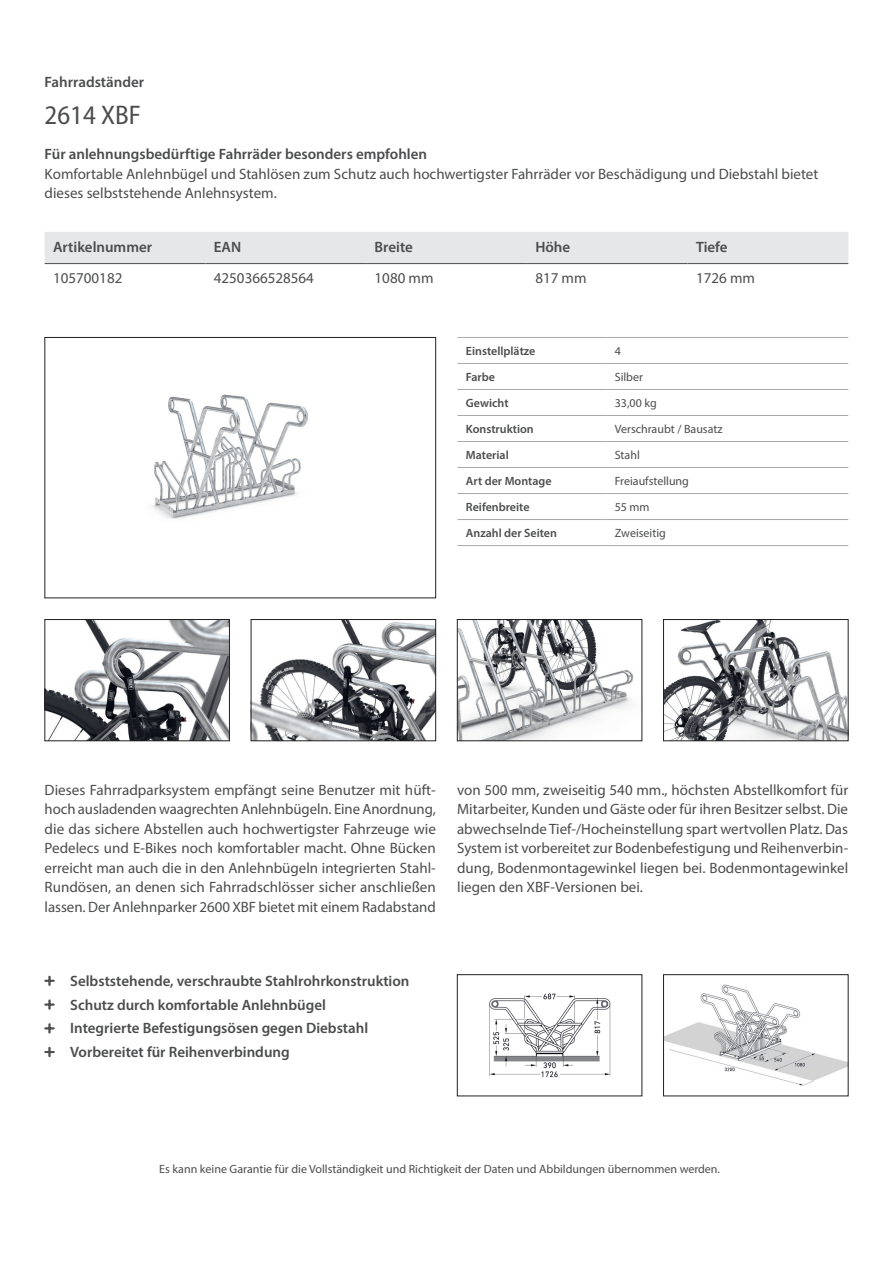
<style>
.page{position:relative;width:893px;height:1263px;background:#fff}
.page>*{position:absolute;margin:0;border:0;box-sizing:border-box;transform-origin:0 0}
.t1{font:semi-condensed 27px "Myriad Pro";color:#4b4c4d}
.t2{font:15px/19.5px "Myriad Pro";color:#4b4c4d;text-align:justify}
.t3{font:600 15px/23.7px "Myriad Pro";color:#4b4c4d}
.t4{font:12px "Myriad Pro";color:#4b4c4d}
.t5{font:600 12px "Myriad Pro";color:#4b4c4d}
</style>
<div class="page">
<img style="left:152px;top:394px;width:156px;height:125px">
<div style="left:45px;top:337px;width:391px;height:261px;border:1px solid #231f20"></div>
<img style="left:47px;top:621px;width:181px;height:118px">
<div style="left:45px;top:619px;width:185px;height:122px;border:1px solid #231f20"></div>
<img style="left:253px;top:621px;width:181px;height:118px">
<div style="left:251px;top:619px;width:185px;height:122px;border:1px solid #231f20"></div>
<img style="left:665px;top:621px;width:181px;height:118px">
<div style="left:663px;top:619px;width:185px;height:122px;border:1px solid #231f20"></div>
<img style="left:459px;top:621px;width:175px;height:118px">
<div style="left:457px;top:619px;width:185px;height:122px;border:1px solid #231f20"></div>
<div style="left:45px;top:232px;width:803px;height:31px;background:#e6e7e9"></div>
<hr style="left:45px;top:263px;width:160px;height:1px;background:#4b4c4d">
<hr style="left:205px;top:263px;width:161px;height:1px;background:#4b4c4d">
<hr style="left:366px;top:263px;width:161px;height:1px;background:#4b4c4d">
<hr style="left:527px;top:263px;width:161px;height:1px;background:#4b4c4d">
<hr style="left:688px;top:263px;width:160px;height:1px;background:#4b4c4d">
<img style="left:665px;top:984px;width:181px;height:102px">
<div style="left:663px;top:974px;width:185px;height:122px;border:1px solid #231f20"></div>
<img style="left:489px;top:993px;width:122px;height:85px">
<div style="left:457px;top:974px;width:185px;height:122px;border:1px solid #231f20"></div>
<hr style="left:457px;top:337px;width:149px;height:1px;background:#a8a9ad">
<hr style="left:606px;top:337px;width:242px;height:1px;background:#a8a9ad">
<hr style="left:457px;top:363px;width:149px;height:1px;background:#a8a9ad">
<hr style="left:606px;top:363px;width:242px;height:1px;background:#a8a9ad">
<hr style="left:457px;top:389px;width:149px;height:1px;background:#a8a9ad">
<hr style="left:606px;top:389px;width:242px;height:1px;background:#a8a9ad">
<hr style="left:457px;top:415px;width:149px;height:1px;background:#a8a9ad">
<hr style="left:606px;top:415px;width:242px;height:1px;background:#a8a9ad">
<hr style="left:457px;top:441px;width:149px;height:1px;background:#a8a9ad">
<hr style="left:606px;top:441px;width:242px;height:1px;background:#a8a9ad">
<hr style="left:457px;top:467px;width:149px;height:1px;background:#a8a9ad">
<hr style="left:606px;top:467px;width:242px;height:1px;background:#a8a9ad">
<hr style="left:457px;top:493px;width:149px;height:1px;background:#a8a9ad">
<hr style="left:606px;top:493px;width:242px;height:1px;background:#a8a9ad">
<hr style="left:457px;top:519px;width:149px;height:1px;background:#a8a9ad">
<hr style="left:606px;top:519px;width:242px;height:1px;background:#a8a9ad">
<hr style="left:457px;top:545px;width:149px;height:1px;background:#a8a9ad">
<hr style="left:606px;top:545px;width:242px;height:1px;background:#a8a9ad">
<p class="t3" style="left:45px;top:70px;width:101px">Fahrradständer</p>
<h1 class="t1" style="left:45px;top:99px;width:98px">2614 XBF</h1>
<p class="t3" style="left:45px;top:142px;width:384px">Für anlehnungsbedürftige Fahrräder besonders empfohlen</p>
<p class="t2" style="left:45px;top:164px;width:775px">Komfortable Anlehnbügel und Stahlösen zum Schutz auch hochwertigster Fahrräder vor Beschädigung und Diebstahl bietet dieses selbststehende Anlehnsystem.</p>
<p class="t3" style="left:53px;top:234px;width:101px">Artikelnummer</p>
<p class="t3" style="left:214px;top:234px;width:29px">EAN</p>
<p class="t3" style="left:375px;top:234px;width:40px">Breite</p>
<p class="t3" style="left:535px;top:234px;width:36px">Höhe</p>
<p class="t3" style="left:696px;top:234px;width:33px">Tiefe</p>
<p class="t2" style="left:53px;top:268px;width:71px">105700182</p>
<p class="t2" style="left:214px;top:268px;width:102px">4250366528564</p>
<p class="t2" style="left:375px;top:268px;width:60px">1080 mm</p>
<p class="t2" style="left:535px;top:268px;width:53px">817 mm</p>
<p class="t2" style="left:696px;top:268px;width:60px">1726 mm</p>
<p class="t5" style="left:466px;top:343px;width:71px">Einstellplätze</p>
<p class="t4" style="left:615px;top:344px;width:8px">4</p>
<p class="t5" style="left:466px;top:369px;width:31px">Farbe</p>
<p class="t4" style="left:615px;top:370px;width:30px">Silber</p>
<p class="t5" style="left:466px;top:395px;width:44px">Gewicht</p>
<p class="t4" style="left:615px;top:396px;width:43px">33,00 kg</p>
<p class="t5" style="left:466px;top:421px;width:69px">Konstruktion</p>
<p class="t4" style="left:615px;top:422px;width:109px">Verschraubt / Bausatz</p>
<p class="t5" style="left:466px;top:447px;width:44px">Material</p>
<p class="t4" style="left:615px;top:448px;width:27px">Stahl</p>
<p class="t5" style="left:466px;top:473px;width:87px">Art der Montage</p>
<p class="t4" style="left:615px;top:474px;width:76px">Freiaufstellung</p>
<p class="t5" style="left:466px;top:499px;width:65px">Reifenbreite</p>
<p class="t4" style="left:615px;top:500px;width:36px">55 mm</p>
<p class="t5" style="left:466px;top:525px;width:93px">Anzahl der Seiten</p>
<p class="t4" style="left:615px;top:526px;width:53px">Zweiseitig</p>
<p class="t2" style="left:45px;top:780px;width:393px">Dieses Fahrradparksystem empfängt seine Benutzer mit hüft&shy;hoch ausladenden waagrechten Anlehnbügeln. Eine Anordnung, die das sichere Abstellen auch hochwertigster Fahrzeuge wie Pedelecs und E-Bikes noch komfortabler macht. Ohne Bücken erreicht man auch die in den Anlehnbügeln integrierten Stahl-Rundösen, an denen sich Fahrradschlösser sicher anschließen lassen. Der Anlehnparker 2600 XBF bietet mit einem Radabstand</p>
<p class="t2" style="left:457px;top:780px;width:393px">von 500 mm, zweiseitig 540 mm., höchsten Abstellkomfort für Mitarbeiter, Kunden und Gäste oder für ihren Besitzer selbst. Die abwechselnde Tief-/Hocheinstellung spart wertvollen Platz. Das System ist vorbereitet zur Bodenbefestigung und Reihenverbin&shy;dung, Bodenmontagewinkel liegen bei. Bodenmontagewinkel liegen den XBF-Versionen bei.</p>
<p class="t3" style="left:70px;top:968px;width:341px">Selbststehende, verschraubte Stahlrohrkonstruktion Schutz durch komfortable Anlehnbügel<br>Integrierte Befestigungsösen gegen Diebstahl Vorbereitet für Reihenverbindung</p>
<p class="t4" style="left:159px;top:1161px;width:562px">Es kann keine Garantie für die Vollständigkeit und Richtigkeit der Daten und Abbildungen übernommen werden.</p>
</div>
